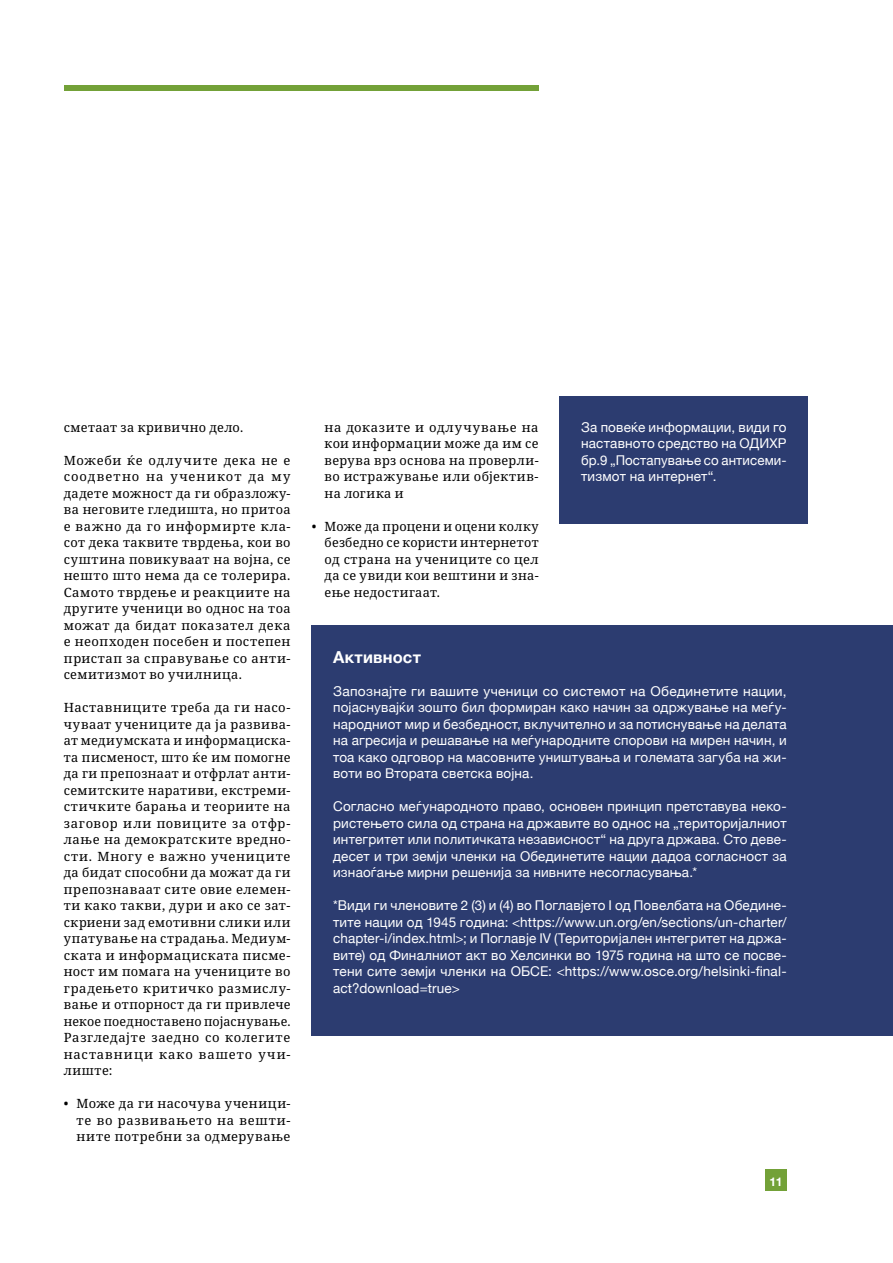
<style>
.page{position:relative;width:893px;height:1263px;background:#fff}
.page>*{position:absolute;margin:0;border:0;box-sizing:border-box;transform-origin:0 0}
.t1{font:700 16.5px "Helvetica Neue";letter-spacing:.01em;color:#fff}
.t2{font:13.5px/16.5px "Helvetica Neue";letter-spacing:.015em;color:#fff;text-align:justify}
.t3{font:12.75px/16.5px "Noto Serif";letter-spacing:.05em;color:#000;text-align:justify}
.t4{font:12.75px "Noto Serif";letter-spacing:.02em;color:#000}
.t5{font:700 12px "Helvetica Neue";color:#fff}
</style>
<div class="page">
<div style="left:64px;top:85px;width:475px;height:5px;background:#73a138"></div>
<div style="left:765px;top:1169px;width:22px;height:22px;background:#73a138"></div>
<div style="left:560px;top:396px;width:248px;height:128px;background:#2c3c70"></div>
<div style="left:312px;top:625px;width:581px;height:410px;background:#2c3c70"></div>
<p class="t4" style="left:64px;top:418px;width:181px">сметаат за кривично дело.</p>
<p class="t3" style="left:64px;top:452px;width:228px">Можеби ќе одлучите дека не е соодветно на ученикот да му дадете можност да ги образложу&shy;ва неговите гледишта, но притоа е важно да го информирте кла&shy;сот дека таквите тврдења, кои во суштина повикуваат на воjна, се нешто што нема да се толерира.<br>Самото тврдење и реакциите на другите ученици во однос на тоа можат да бидат показател дека е неопходен посебен и постепен пристап за справување со анти&shy;семитизмот во училница.</p>
<p class="t3" style="left:64px;top:700px;width:228px">Наставниците треба да ги насо&shy;чуваат учениците да jа развива&shy;ат медиумската и информациска&shy;та писменост, што ќе им помогне да ги препознаат и отфрлат анти&shy;семитските наративи, екстреми&shy;стичките барања и теориите на заговор или повиците за отфр&shy;лање на демократските вредно&shy;сти. Многу е важно учениците да бидат способни да можат да ги препознаваат сите овие елемен&shy;ти како такви, дури и ако се зат&shy;скриени зад емотивни слики или упатување на страдања. Медиум&shy;ската и информациската писме&shy;ност им помага на учениците во градењето критичко размислу&shy;вање и отпорност да ги привлече некое поедноставено поjаснување.<br>Разгледаjте заедно со колегите наставници како вашето учи&shy;лиште:</p>
<p class="t3" style="left:77px;top:1096px;width:216px;text-indent:-13px">• Може да ги насочува ученици&shy;те во развивањето на вешти&shy;ните потребни за одмерување</p>
<p class="t3" style="left:325px;top:419px;width:216px">на доказите и одлучување на кои информации може да им се верува врз основа на проверли&shy;во истражување или обjектив&shy;на логика и</p>
<p class="t3" style="left:325px;top:518px;width:216px;text-indent:-13px">• Може да процени и оцени колку безбедно се користи интернетот од страна на учениците со цел да се увиди кои вештини и зна&shy;ење недостигаат.</p>
<p class="t2" style="left:581px;top:419px;width:207px">За повеќе информации, види го наставното средство на ОДИХР бр.9 „Постапување со антисеми&shy;тизмот на интернет“.</p>
<p class="t1" style="left:333px;top:644px;width:89px">Активност</p>
<p class="t2" style="left:333px;top:683px;width:455px">Запознаjте ги вашите ученици со системот на Обединетите нации, поjаснуваjќи зошто бил формиран како начин за одржување на меѓу&shy;народниот мир и безбедност, вклучително и за потиснување на делата на агресиjа и решавање на меѓународните спорови на мирен начин, и тоа како одговор на масовните уништувања и големата загуба на жи&shy;воти во Втората светска воjна.</p>
<p class="t2" style="left:333px;top:799px;width:455px">Согласно меѓународното право, основен принцип претставува неко&shy;ристењето сила од страна на државите во однос на „териториjалниот интегритет или политичката независност“ на друга држава. Сто деве&shy;десет и три земjи членки на Обединетите нации дадоа согласност за изнаоѓање мирни решениjа за нивните несогласувања.*</p>
<p class="t2" style="left:333px;top:898px;width:455px">*Види ги членовите 2 (3) и (4) во Поглавjето I од Повелбата на Обедине&shy;тите нации од 1945 година: &lt;https://www.un.org/en/sections/un-charter/ chapter-i/index.html&gt;; и Поглавjе IV (Tериториjален интегритет на држа&shy;вите) од Финалниот акт во Хелсинки во 1975 година на што се посве&shy;тени сите земjи членки на ОБСЕ: &lt;https://www.osce.org/helsinki-final&shy;act?download=true&gt;</p>
<p class="t5" style="left:769px;top:1172px;width:15px">11</p>
</div>
